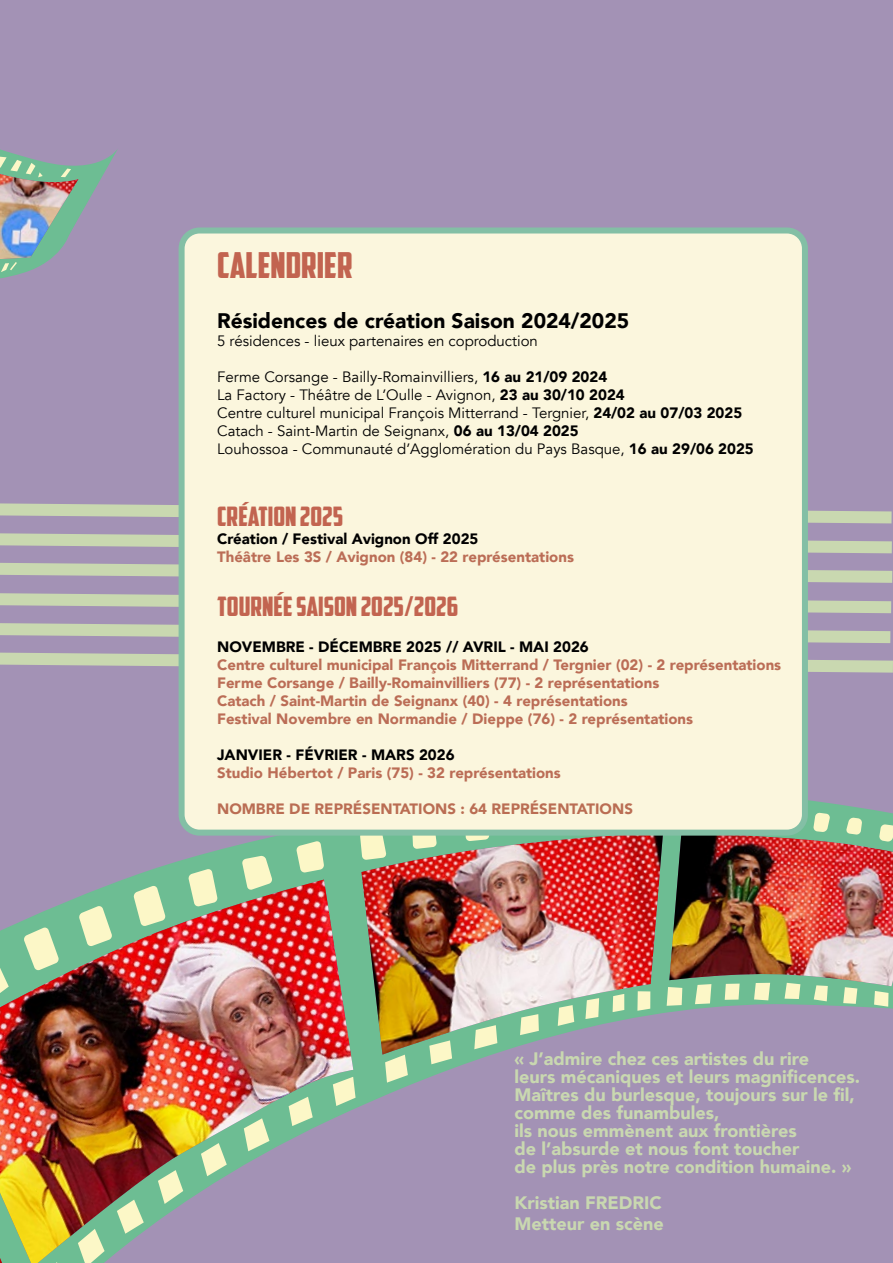
<style>
.page{position:relative;width:893px;height:1263px;background:#a392b5}
.page>*{position:absolute;margin:0;border:0;box-sizing:border-box;transform-origin:0 0}
.t1{font:36px "American Captain";color:#c26450}
.t2{font:27px "American Captain";color:#c26450}
.t3{font:900 21px "Avenir";color:#000}
.t4{font:900 18px/18px "Avenir";color:#c9d8b0}
.t5{font:900 15px/18px "Avenir";color:#bb6d56}
.t6{font:15px/18px "Avenir";color:#000}
.t7{font:900 15px "Avenir";color:#000}
.t8{font:900 15px "Avenir";color:#ba6d53}
.s1{font-weight:900}
</style>
<div class="page">
<svg style="left:0;top:489px;width:893px;height:190px"></svg>
<svg style="left:122px;top:779px;width:547px;height:330px"></svg>
<img style="left:0;top:880px;width:353px;height:383px">
<img style="left:361px;top:836px;width:302px;height:218px">
<svg style="left:0;top:968px;width:9px;height:25px"></svg>
<svg style="left:23px;top:927px;width:36px;height:44px;background:#c3e0b2"></svg>
<svg style="left:79px;top:905px;width:33px;height:42px"></svg>
<svg style="left:133px;top:885px;width:33px;height:41px"></svg>
<svg style="left:188px;top:869px;width:30px;height:38px"></svg>
<svg style="left:242px;top:855px;width:31px;height:35px"></svg>
<svg style="left:296px;top:841px;width:28px;height:32px"></svg>
<svg style="left:360px;top:836px;width:26px;height:24px"></svg>
<svg style="left:412px;top:836px;width:25px;height:13px"></svg>
<svg style="left:464px;top:836px;width:25px;height:5px"></svg>
<svg style="left:78px;top:1229px;width:27px;height:34px"></svg>
<svg style="left:117px;top:1199px;width:27px;height:35px"></svg>
<svg style="left:158px;top:1170px;width:25px;height:34px"></svg>
<svg style="left:201px;top:1143px;width:26px;height:33px"></svg>
<svg style="left:244px;top:1118px;width:25px;height:33px"></svg>
<svg style="left:289px;top:1097px;width:24px;height:29px"></svg>
<svg style="left:333px;top:1077px;width:23px;height:29px"></svg>
<svg style="left:385px;top:1055px;width:23px;height:27px"></svg>
<svg style="left:429px;top:1040px;width:23px;height:24px"></svg>
<svg style="left:474px;top:1025px;width:23px;height:24px"></svg>
<svg style="left:520px;top:1014px;width:19px;height:21px"></svg>
<svg style="left:558px;top:1005px;width:16px;height:21px"></svg>
<svg style="left:585px;top:998px;width:14px;height:21px"></svg>
<img style="left:613px;top:800px;width:280px;height:212px">
<div style="left:182px;top:230px;width:623px;height:603px;background:#fbf6dd;border-radius:18px"></div>
<div style="left:179px;top:227px;width:629px;height:609px;border:6px solid #83bfa5;border-radius:18px"></div>
<svg style="left:0;top:149px;width:118px;height:130px"></svg>
<img style="left:0;top:157px;width:104px;height:115px">
<h1 class="t1" style="left:217px;top:244px;width:137px">CALENDRIER</h1>
<h3 class="t3" style="left:217px;top:302px;width:414px">Résidences de création Saison 2024/2025</h3>
<p class="t6" style="left:217px;top:332px;width:322px">5 résidences - lieux partenaires en coproduction</p>
<p class="t6" style="left:217px;top:368px;width:538px">Ferme Corsange - Bailly-Romainvilliers, <span class="s1">16 au 21/09 2024<br></span>La Factory - Théâtre de L’Oulle - Avignon, <span class="s1">23 au 30/10 2024<br></span>Centre culturel municipal François Mitterrand - Tergnier, <span class="s1">24/02 au 07/03 2025<br></span>Catach - Saint-Martin de Seignanx, <span class="s1">06 au 13/04 2025<br></span>Louhossoa - Communauté d’Agglomération du Pays Basque, <span class="s1">16 au 29/06 2025</span></p>
<h2 class="t2" style="left:217px;top:500px;width:128px">CRÉATION 2025</h2>
<p class="t7" style="left:217px;top:526px;width:263px">Création / Festival Avignon Off 2025</p>
<p class="t5" style="left:217px;top:547px;width:358px">Théâtre Les 3S / Avignon (84) - 22 représentations</p>
<h2 class="t2" style="left:217px;top:590px;width:243px">TOURNÉE SAISON 2025/2026</h2>
<p class="t7" style="left:217px;top:634px;width:373px">NOVEMBRE - DÉCEMBRE 2025 // AVRIL - MAI 2026</p>
<p class="t5" style="left:217px;top:655px;width:566px">Centre culturel municipal François Mitterrand / Tergnier (02) - 2 représentations Ferme Corsange / Bailly-Romainvilliers (77) - 2 représentations<br>Catach / Saint-Martin de Seignanx (40) - 4 représentations<br>Festival Novembre en Normandie / Dieppe (76) - 2 représentations</p>
<p class="t7" style="left:217px;top:742px;width:239px">JANVIER - FÉVRIER - MARS 2026</p>
<p class="t5" style="left:217px;top:763px;width:345px">Studio Hébertot / Paris (75) - 32 représentations</p>
<p class="t8" style="left:217px;top:796px;width:417px">NOMBRE DE REPRÉSENTATIONS : 64 REPRÉSENTATIONS</p>
<p class="t4" style="left:514px;top:1049px;width:347px">« J’admire chez ces artistes du rire<br>leurs mécaniques et leurs magnificences.<br>Maîtres du burlesque, toujours sur le fil, comme des funambules,<br>ils nous emmènent aux frontières<br>de l’absurde et nous font toucher<br>de plus près notre condition humaine. »</p>
<p class="t4" style="left:514px;top:1191px;width:151px;line-height:21.6px">Kristian FREDRIC<br>Metteur en scène</p>
</div>
